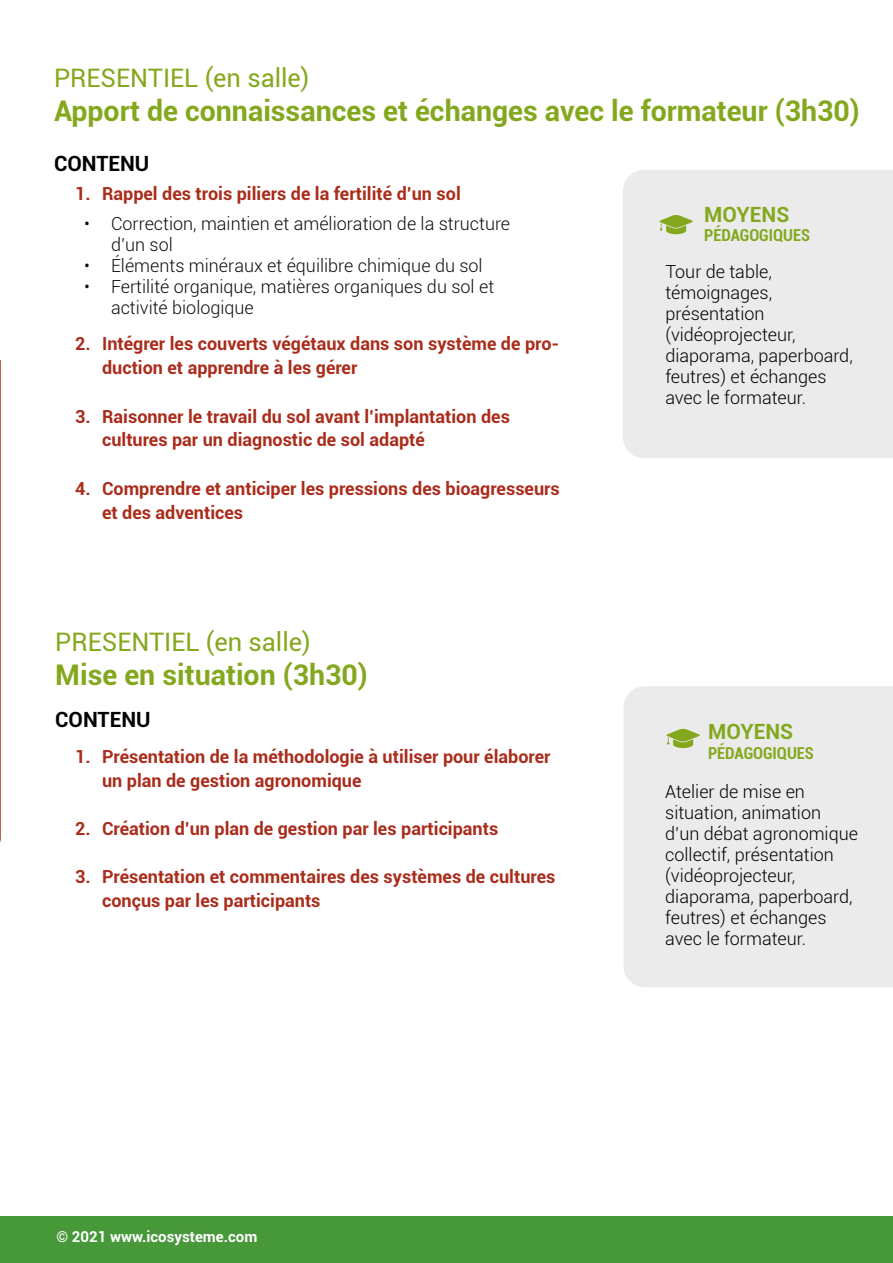
<style>
.page{position:relative;width:893px;height:1263px;background:#fff}
.page>*{position:absolute;margin:0;border:0;box-sizing:border-box;transform-origin:0 0}
.t1{font:700 28.5px "Roboto";color:#84a81d}
.t2{font:25.5px "Roboto";color:#84a81d}
.t3{font:700 21px "Roboto";color:#000}
.t4{font:700 21px "Roboto";color:#84a81d}
.t5{font:700 18px/24px "Roboto";color:#aa2c1b}
.t6{font:300 18px/21px "Roboto";color:#000}
.t7{font:300 18px/21px "Roboto";color:#0d0c0e}
.t8{font:700 condensed 16.5px "Roboto";color:#84a81d}
.t9{font:700 15px "Roboto";color:#fff}
</style>
<div class="page">
<div style="left:624px;top:686px;width:269px;height:301px;background:#ebebeb"></div>
<svg style="left:650px;top:723px;width:59px;height:35px;background:#d7dec4"></svg>
<div style="left:623px;top:170px;width:270px;height:288px;background:#ebebeb"></div>
<div style="left:0;top:1216px;width:893px;height:47px;background:#439635"></div>
<svg style="left:0;top:360px;width:1px;height:483px"></svg>
<svg style="left:643px;top:209px;width:59px;height:36px;background:#d8dec5"></svg>
<h2 class="t2" style="left:54px;top:60px;width:257px">PRESENTIEL (en salle)</h2>
<h1 class="t1" style="left:54px;top:91px;width:807px">Apport de connaissances et échanges avec le formateur (3h30)</h1>
<p class="t3" style="left:54px;top:148px;width:97px">CONTENU</p>
<p class="t5" style="left:75px;top:181px;width:387px">1. Rappel des trois piliers de la fertilité d’un sol</p>
<p class="t7" style="left:111px;top:212px;width:401px;text-indent:-27px">• Correction, maintien et amélioration de la structure d’un sol</p>
<p class="t7" style="left:84px;top:254px;width:400px">• Éléments minéraux et équilibre chimique du sol</p>
<p class="t7" style="left:111px;top:275px;width:385px;text-indent:-27px">• Fertilité organique, matières organiques du sol et activité biologique</p>
<p class="t5" style="left:102px;top:331px;width:459px;text-indent:-27px">2. Intégrer les couverts végétaux dans son système de pro&shy;duction et apprendre à les gérer</p>
<p class="t5" style="left:102px;top:403px;width:409px;text-indent:-27px">3. Raisonner le travail du sol avant l’implantation des cultures par un diagnostic de sol adapté</p>
<p class="t5" style="left:102px;top:475px;width:459px;text-indent:-27px">4. Comprendre et anticiper les pressions des bioagresseurs et des adventices</p>
<h2 class="t2" style="left:55px;top:624px;width:257px">PRESENTIEL (en salle)</h2>
<h1 class="t1" style="left:55px;top:655px;width:314px">Mise en situation (3h30)</h1>
<p class="t3" style="left:55px;top:705px;width:97px">CONTENU</p>
<p class="t5" style="left:102px;top:744px;width:450px;text-indent:-27px">1. Présentation de la méthodologie à utiliser pour élaborer un plan de gestion agronomique</p>
<p class="t5" style="left:75px;top:816px;width:425px">2. Création d’un plan de gestion par les participants</p>
<p class="t5" style="left:102px;top:864px;width:455px;text-indent:-27px">3. Présentation et commentaires des systèmes de cultures conçus par les participants</p>
<p class="t4" style="left:704px;top:199px;width:87px">MOYENS</p>
<p class="t8" style="left:704px;top:224px;width:107px">PÉDAGOGIQUES</p>
<p class="t6" style="left:665px;top:260px;width:189px">Tour de table, témoignages, présentation (vidéoprojecteur, diaporama, paperboard, feutres) et échanges avec le formateur.</p>
<p class="t4" style="left:708px;top:717px;width:87px">MOYENS</p>
<p class="t8" style="left:708px;top:741px;width:107px">PÉDAGOGIQUES</p>
<p class="t6" style="left:665px;top:780px;width:194px">Atelier de mise en situation, animation d’un débat agronomique collectif, présentation (vidéoprojecteur, diaporama, paperboard, feutres) et échanges avec le formateur.</p>
<p class="t9" style="left:56px;top:1226px;width:203px">© 2021 www.icosysteme.com</p>
</div>
